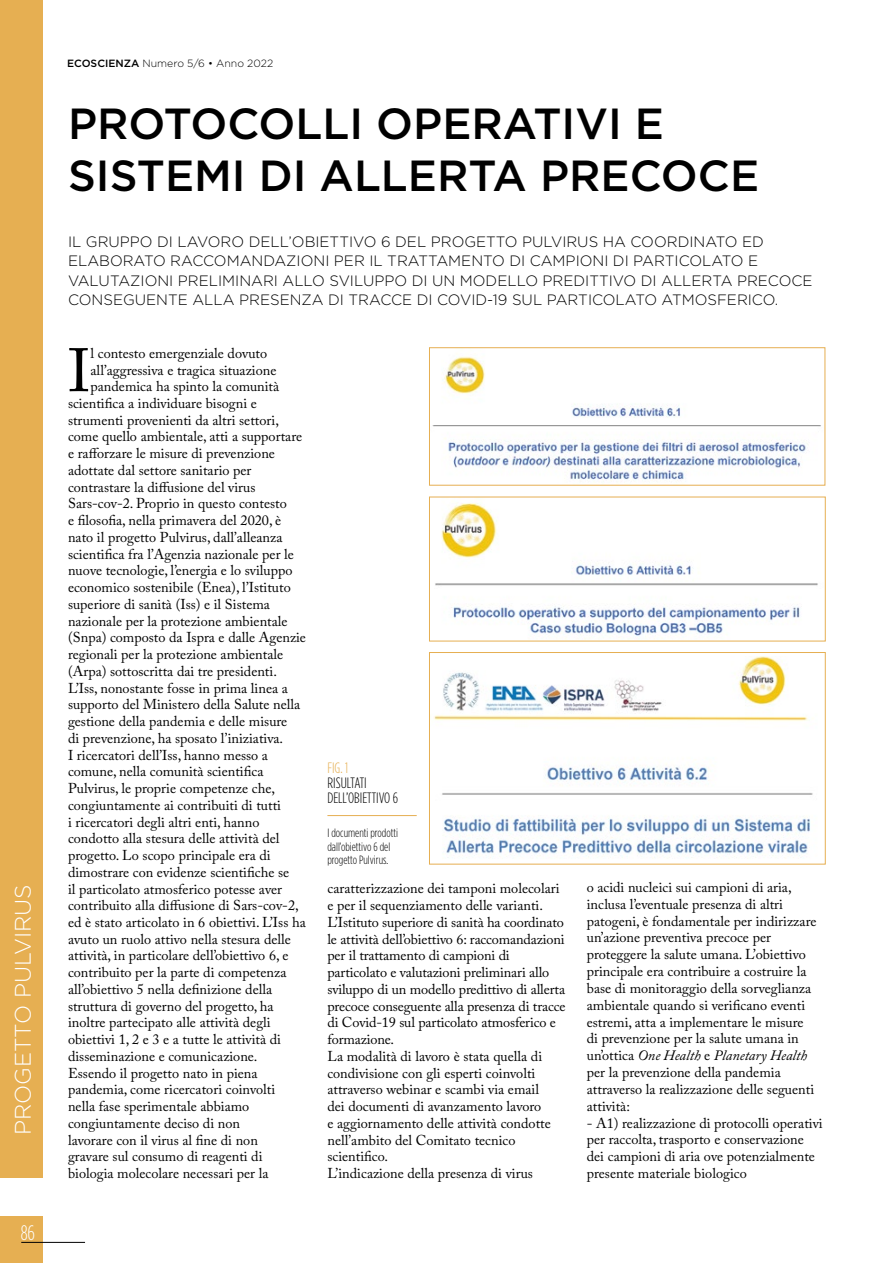
<style>
.page{position:relative;width:893px;height:1263px;background:#fff}
.page>*{position:absolute;margin:0;border:0;box-sizing:border-box;transform-origin:0 0}
.t1{font:60.6px "Adobe Caslon Pro";color:#000}
.t2{font:500 43.5px/52.5px "Gotham HTF";color:#000}
.t3{font:300 22.5px "Gotham HTF";color:#fff}
.t4{font:300 condensed 21px "Gotham HTF";color:#fff}
.t5{font:300 15px/19.5px "Gotham HTF";color:#000}
.t6{font:300 condensed 15px/15px "Gotham HTF";color:#000}
.t7{font:300 condensed 15px "Gotham HTF";color:#e6af52}
.t8{font:14.25px/16.8px "Adobe Caslon Pro";color:#000}
.t9{font:300 condensed 12px/13.5px "Gotham HTF";color:#000}
.t10{font:300 10.5px "Gotham HTF";color:#000}
.s1{font-weight:500}
.s2{font-style:italic}
</style>
<div class="page">
<div style="left:0;top:1216px;width:43px;height:47px;background:#e6af52"></div>
<hr style="left:21px;top:1242px;width:64px;height:1px;background:#000">
<div style="left:0;top:0;width:43px;height:1178px;background:#e6af52"></div>
<hr style="left:327px;top:815px;width:90px;height:1px;background:#e6af52">
<img style="left:432px;top:356px;width:389px;height:125px">
<div style="left:429px;top:347px;width:396px;height:138px;border:1px solid #e6af52"></div>
<img style="left:435px;top:503px;width:383px;height:136px">
<img style="left:434px;top:657px;width:379px;height:202px">
<div style="left:429px;top:652px;width:396px;height:212px;border:1px solid #e6af52"></div>
<h3 class="t3" style="left:11px;top:1135px;width:253px;rotate:-90deg">PROGETTO PULVIRUS</h3>
<h3 class="t4" style="left:21px;top:1221px;width:16px">86</h3>
<p class="t10" style="left:67px;top:57px;width:208px"><span class="s1">ECOSCIENZA</span> Numero 5/6 • Anno 2022</p>
<h2 class="t2" style="left:68px;top:96px;width:693px">PROTOCOLLI OPERATIVI E<br>SISTEMI DI ALLERTA PRECOCE</h2>
<p class="t5" style="left:68px;top:231px;width:746px">IL GRUPPO DI LAVORO DELL’OBIETTIVO 6 DEL PROGETTO PULVIRUS HA COORDINATO ED ELABORATO RACCOMANDAZIONI PER IL TRATTAMENTO DI CAMPIONI DI PARTICOLATO E VALUTAZIONI PRELIMINARI ALLO SVILUPPO DI UN MODELLO PREDITTIVO DI ALLERTA PRECOCE CONSEGUENTE ALLA PRESENZA DI TRACCE DI COVID-19 SUL PARTICOLATO ATMOSFERICO.</p>
<h1 class="t1" style="left:68px;top:335px;width:24px">I</h1>
<p class="t8" style="left:91px;top:345px;width:178px">l contesto emergenziale dovuto</p>
<p class="t8" style="left:91px;top:361px;width:187px">all’aggressiva e tragica situazione</p>
<p class="t8" style="left:91px;top:378px;width:190px">pandemica ha spinto la comunità</p>
<p class="t8" style="left:68px;top:395px;width:190px">scientifica a individuare bisogni e</p>
<p class="t8" style="left:68px;top:411px;width:212px">strumenti provenienti da altri settori,</p>
<p class="t8" style="left:68px;top:428px;width:236px">come quello ambientale, atti a supportare</p>
<p class="t8" style="left:68px;top:445px;width:208px">e rafforzare le misure di prevenzione</p>
<p class="t8" style="left:68px;top:461px;width:185px">adottate dal settore sanitario per</p>
<p class="t8" style="left:68px;top:478px;width:189px">contrastare la diffusione del virus</p>
<p class="t8" style="left:68px;top:495px;width:220px">Sars-cov-2. Proprio in questo contesto</p>
<p class="t8" style="left:68px;top:512px;width:215px">e filosofia, nella primavera del 2020, è</p>
<p class="t8" style="left:68px;top:528px;width:216px">nato il progetto Pulvirus, dall’alleanza</p>
<p class="t8" style="left:68px;top:545px;width:227px">scientifica fra l’Agenzia nazionale per le</p>
<p class="t8" style="left:68px;top:562px;width:226px">nuove tecnologie, l’energia e lo sviluppo</p>
<p class="t8" style="left:68px;top:579px;width:224px">economico sostenibile (Enea), l’Istituto</p>
<p class="t8" style="left:68px;top:595px;width:203px">superiore di sanità (Iss) e il Sistema</p>
<p class="t8" style="left:68px;top:612px;width:221px">nazionale per la protezione ambientale</p>
<p class="t8" style="left:68px;top:629px;width:240px">(Snpa) composto da Ispra e dalle Agenzie</p>
<p class="t8" style="left:68px;top:646px;width:217px">regionali per la protezione ambientale</p>
<p class="t8" style="left:68px;top:662px;width:210px">(Arpa) sottoscritta dai tre presidenti.</p>
<p class="t8" style="left:68px;top:679px;width:221px">L’Iss, nonostante fosse in prima linea a</p>
<p class="t8" style="left:68px;top:696px;width:234px">supporto del Ministero della Salute nella</p>
<p class="t8" style="left:68px;top:713px;width:221px">gestione della pandemia e delle misure</p>
<p class="t8" style="left:68px;top:729px;width:217px">di prevenzione, ha sposato l’iniziativa.</p>
<p class="t8" style="left:68px;top:746px;width:202px">I ricercatori dell’Iss, hanno messo a</p>
<p class="t8" style="left:68px;top:763px;width:197px">comune, nella comunità scientifica</p>
<p class="t8" style="left:68px;top:780px;width:208px">Pulvirus, le proprie competenze che,</p>
<p class="t8" style="left:68px;top:796px;width:214px">congiuntamente ai contribuiti di tutti</p>
<p class="t8" style="left:68px;top:813px;width:193px">i ricercatori degli altri enti, hanno</p>
<p class="t8" style="left:68px;top:830px;width:213px">condotto alla stesura delle attività del</p>
<p class="t8" style="left:68px;top:847px;width:204px">progetto. Lo scopo principale era di</p>
<p class="t8" style="left:68px;top:863px;width:223px">dimostrare con evidenze scientifiche se</p>
<p class="t8" style="left:68px;top:880px;width:216px">il particolato atmosferico potesse aver</p>
<p class="t8" style="left:68px;top:897px;width:232px">contribuito alla diffusione di Sars-cov-2,</p>
<p class="t8" style="left:68px;top:914px;width:239px">ed è stato articolato in 6 obiettivi. L’Iss ha</p>
<p class="t8" style="left:68px;top:930px;width:224px">avuto un ruolo attivo nella stesura delle</p>
<p class="t8" style="left:68px;top:947px;width:222px">attività, in particolare dell’obiettivo 6, e</p>
<p class="t8" style="left:68px;top:964px;width:220px">contribuito per la parte di competenza</p>
<p class="t8" style="left:68px;top:981px;width:206px">all’obiettivo 5 nella definizione della</p>
<p class="t8" style="left:68px;top:997px;width:207px">struttura di governo del progetto, ha</p>
<p class="t8" style="left:68px;top:1014px;width:204px">inoltre partecipato alle attività degli</p>
<p class="t8" style="left:68px;top:1031px;width:214px">obiettivi 1, 2 e 3 e a tutte le attività di</p>
<p class="t8" style="left:68px;top:1048px;width:191px">disseminazione e comunicazione.</p>
<p class="t8" style="left:68px;top:1064px;width:191px">Essendo il progetto nato in piena</p>
<p class="t8" style="left:68px;top:1081px;width:209px">pandemia, come ricercatori coinvolti</p>
<p class="t8" style="left:68px;top:1098px;width:183px">nella fase sperimentale abbiamo</p>
<p class="t8" style="left:68px;top:1114px;width:173px">congiuntamente deciso di non</p>
<p class="t8" style="left:68px;top:1131px;width:191px">lavorare con il virus al fine di non</p>
<p class="t8" style="left:68px;top:1148px;width:196px">gravare sul consumo di reagenti di</p>
<p class="t8" style="left:68px;top:1165px;width:202px">biologia molecolare necessari per la</p>
<p class="t7" style="left:327px;top:759px;width:22px">FIG. 1</p>
<p class="t6" style="left:327px;top:775px;width:72px">RISULTATI<br>DELL’OBIETTIVO 6</p>
<p class="t9" style="left:327px;top:826px;width:72px">I documenti prodotti dall’obiettivo 6 del progetto Pulvirus.</p>
<p class="t8" style="left:327px;top:880px;width:240px">caratterizzazione dei tamponi molecolari e per il sequenziamento delle varianti.<br>L’Istituto superiore di sanità ha coordinato le attività dell’obiettivo 6: raccomandazioni per il trattamento di campioni di particolato e valutazioni preliminari allo sviluppo di un modello predittivo di allerta precoce conseguente alla presenza di tracce di Covid-19 sul particolato atmosferico e formazione.<br>La modalità di lavoro è stata quella di condivisione con gli esperti coinvolti attraverso webinar e scambi via email<br>dei documenti di avanzamento lavoro<br>e aggiornamento delle attività condotte nell’ambito del Comitato tecnico scientifico.<br>L’indicazione della presenza di virus</p>
<p class="t8" style="left:587px;top:878px;width:231px">o acidi nucleici sui campioni di aria, inclusa l’eventuale presenza di altri patogeni, è fondamentale per indirizzare un’azione preventiva precoce per proteggere la salute umana. L’obiettivo principale era contribuire a costruire la base di monitoraggio della sorveglianza ambientale quando si verificano eventi estremi, atta a implementare le misure di prevenzione per la salute umana in un’ottica <span class="s2">One Health</span> e <span class="s2">Planetary Health </span>per la prevenzione della pandemia attraverso la realizzazione delle seguenti attività:</p>
<p class="t8" style="left:587px;top:1114px;width:237px">- A1) realizzazione di protocolli operativi per raccolta, trasporto e conservazione dei campioni di aria ove potenzialmente presente materiale biologico</p>
</div>
